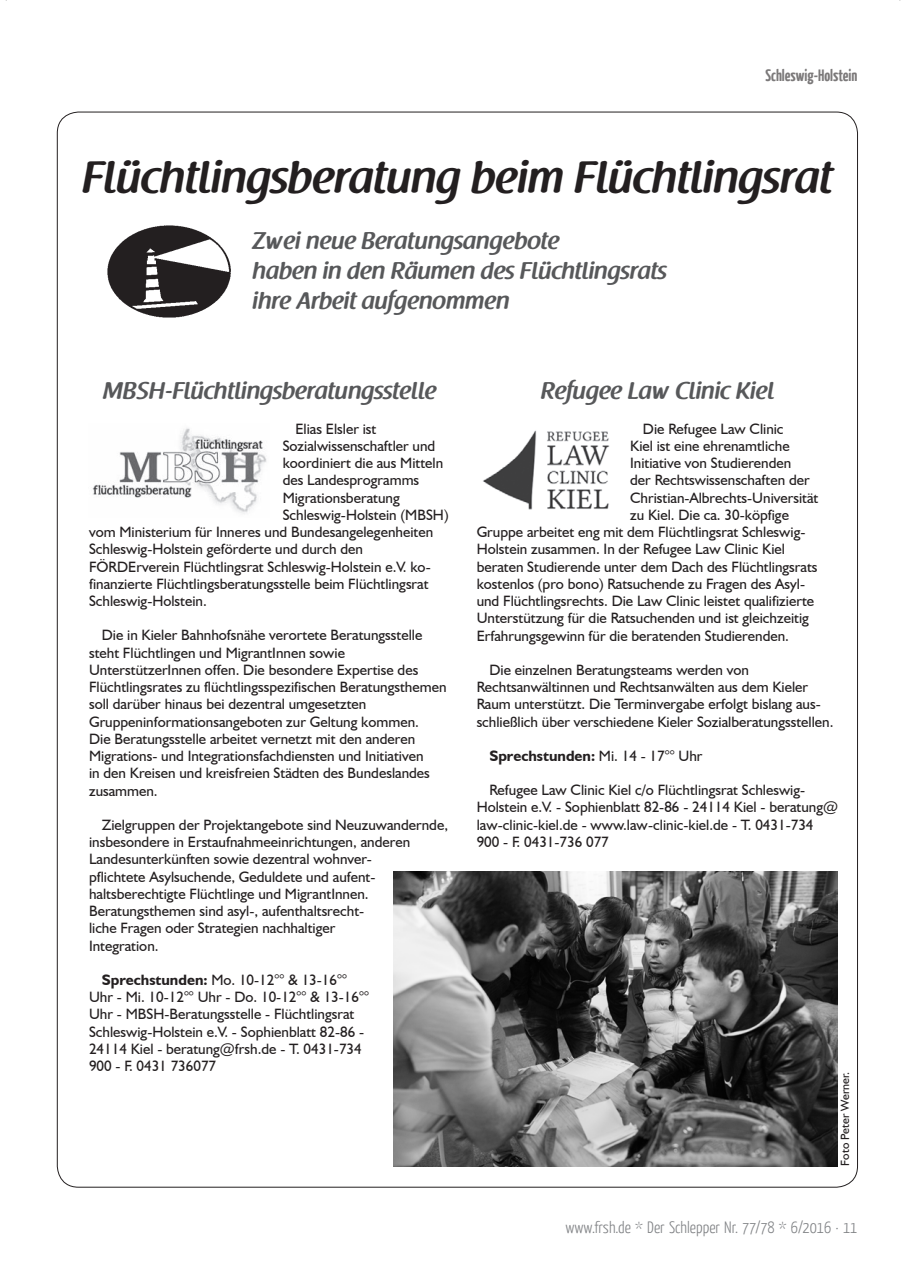
<style>
.page{position:relative;width:903px;height:1280px;background:#fff}
.page>*{position:absolute;margin:0;border:0;box-sizing:border-box;transform-origin:0 0}
._01_titel_groß{font:600 45px "Raspoutine";color:#231f20}
._01b_titel_klein{font:600 24px/30px "Raspoutine";color:#57585a}
.t1{font:300 16.5px "Yanone Kaffeesatz";color:#808285}
.t2{font:700 16.5px "Yanone Kaffeesatz";color:#231f20}
._01_Fließtext{font:15px/17.2px "Humanist 521 BT";color:#231f20}
._01_Fließtext-2{font:700 15px "Humanist 521 BT";color:#231f20}
._01_fließtext-anm{font:12px "Humanist 521 BT";color:#231f20}
.s1{font-weight:700}
.s2{font-weight:400}
</style>
<div class="page">
<img style="left:483px;top:430px;width:127px;height:80px">
<img style="left:92px;top:428px;width:175px;height:86px">
<img style="left:393px;top:871px;width:443px;height:295px">
<img style="left:107px;top:225px;width:124px;height:93px">
<p class="t2" style="left:765px;top:65px;width:93px">Schleswig-Holstein</p>
<p class="_01_titel_groß" style="left:82px;top:153px;width:751px">Flüchtlingsberatung beim Flüchtlingsrat</p>
<p class="_01b_titel_klein" style="left:252px;top:226px;width:415px">Zwei neue Beratungsangebote<br>haben in den Räumen des Flüchtlingsrats ihre Arbeit aufgenommen</p>
<p class="_01b_titel_klein" style="left:103px;top:376px;width:334px">MBSH-Flüchtlingsberatungsstelle</p>
<p class="_01_Fließtext" style="left:295px;top:419px;width:82px">Elias Elsler ist</p>
<p class="_01_Fließtext" style="left:282px;top:437px;width:154px">Sozialwissenschaftler und</p>
<p class="_01_Fließtext" style="left:282px;top:454px;width:162px">koordiniert die aus Mitteln</p>
<p class="_01_Fließtext" style="left:282px;top:471px;width:138px">des Landesprogramms</p>
<p class="_01_Fließtext" style="left:282px;top:488px;width:118px">Migrationsberatung</p>
<p class="_01_Fließtext" style="left:282px;top:506px;width:167px">Schleswig-Holstein (MBSH)</p>
<p class="_01_Fließtext" style="left:89px;top:523px;width:345px">vom Ministerium für Inneres und Bundesangelegenheiten</p>
<p class="_01_Fließtext" style="left:89px;top:540px;width:275px">Schleswig-Holstein geförderte und durch den</p>
<p class="_01_Fließtext" style="left:89px;top:557px;width:343px">FÖRDErverein Flüchtlingsrat Schleswig-Holstein e.V. ko-</p>
<p class="_01_Fließtext" style="left:89px;top:575px;width:341px">finanzierte Flüchtlingsberatungsstelle beim Flüchtlingsrat</p>
<p class="_01_Fließtext" style="left:89px;top:592px;width:119px">Schleswig-Holstein.</p>
<p class="_01_Fließtext" style="left:89px;top:626px;width:359px;text-indent:13px">Die in Kieler Bahnhofsnähe verortete Beratungsstelle steht Flüchtlingen und MigrantInnen sowie UnterstützerInnen offen. Die besondere Expertise des Flüchtlingsrates zu flüchtlingsspezifischen Beratungsthemen soll darüber hinaus bei dezentral umgesetzten Gruppeninformationsangeboten zur Geltung kommen.<br>Die Beratungsstelle arbeitet vernetzt mit den anderen Migrations- und Integrationsfachdiensten und Initiativen<br>in den Kreisen und kreisfreien Städten des Bundeslandes zusammen.</p>
<p class="_01_Fließtext" style="left:89px;top:816px;width:360px;text-indent:13px">Zielgruppen der Projektangebote sind Neuzuwandernde, insbesondere in Erstaufnahmeeinrichtungen, anderen Landesunterkünften sowie dezentral wohnver-<br>pflichtete Asylsuchende, Geduldete und aufent&shy;haltsberechtigte Flüchtlinge und MigrantInnen.<br>Beratungsthemen sind asyl-, aufenthaltsrecht-<br>liche Fragen oder Strategien nachhaltiger<br>Integration.</p>
<p class="_01_Fließtext" style="left:89px;top:971px;width:281px;text-indent:13px"><span class="s1">Sprechstunden:</span> Mo. 10-12°° &amp; 13-16°° Uhr - Mi. 10-12°° Uhr - Do. 10-12°° &amp; 13-16°° Uhr - MBSH-Beratungsstelle - Flüchtlingsrat Schleswig-Holstein e.V. - Sophienblatt 82-86 - 24114 Kiel - beratung@frsh.de - T. 0431-734<br>900 - F. 0431 736077</p>
<p class="_01b_titel_klein" style="left:540px;top:376px;width:235px">Refugee Law Clinic Kiel</p>
<p class="_01_Fließtext" style="left:642px;top:419px;width:142px">Die Refugee Law Clinic</p>
<p class="_01_Fließtext" style="left:630px;top:437px;width:161px">Kiel ist eine ehrenamtliche</p>
<p class="_01_Fließtext" style="left:630px;top:454px;width:163px">Initiative von Studierenden</p>
<p class="_01_Fließtext" style="left:630px;top:471px;width:181px">der Rechtswissenschaften der</p>
<p class="_01_Fließtext" style="left:630px;top:488px;width:190px">Christian-Albrechts-Universität</p>
<p class="_01_Fließtext" style="left:630px;top:506px;width:160px">zu Kiel. Die ca. 30-köpfige</p>
<p class="_01_Fließtext" style="left:476px;top:523px;width:330px">Gruppe arbeitet eng mit dem Flüchtlingsrat Schleswig-</p>
<p class="_01_Fließtext" style="left:476px;top:540px;width:310px">Holstein zusammen. In der Refugee Law Clinic Kiel</p>
<p class="_01_Fließtext" style="left:476px;top:557px;width:342px">beraten Studierende unter dem Dach des Flüchtlingsrats</p>
<p class="_01_Fließtext" style="left:476px;top:575px;width:330px">kostenlos (pro bono) Ratsuchende zu Fragen des Asyl-</p>
<p class="_01_Fließtext" style="left:476px;top:592px;width:339px">und Flüchtlingsrechts. Die Law Clinic leistet qualifizierte</p>
<p class="_01_Fließtext" style="left:476px;top:609px;width:333px">Unterstützung für die Ratsuchenden und ist gleichzeitig</p>
<p class="_01_Fließtext" style="left:476px;top:626px;width:314px">Erfahrungsgewinn für die beratenden Studierenden.</p>
<p class="_01_Fließtext" style="left:476px;top:661px;width:358px;text-indent:13px">Die einzelnen Beratungsteams werden von Rechtsanwältinnen und Rechtsanwälten aus dem Kieler Raum unterstützt. Die Terminvergabe erfolgt bislang aus&shy;schließlich über verschiedene Kieler Sozialberatungsstellen.</p>
<p class="_01_Fließtext-2" style="left:489px;top:746px;width:214px">Sprechstunden: <span class="s2">Mi. 14 - 17°° Uhr</span></p>
<p class="_01_Fließtext" style="left:476px;top:781px;width:363px;text-indent:13px">Refugee Law Clinic Kiel c/o Flüchtlingsrat Schleswig-Holstein e.V. - Sophienblatt 82-86 - 24114 Kiel - beratung@ law-clinic-kiel.de - www.law-clinic-kiel.de - T. 0431-734<br>900 - F. 0431-736 077</p>
<p class="_01_fließtext-anm" style="left:837px;top:1166px;width:95px;rotate:-90deg">Foto Peter Werner.</p>
<p class="t1" style="left:565px;top:1217px;width:293px">www.frsh.de * Der Schlepper Nr. 77/78 * 6/2016 · 11</p>
</div>
